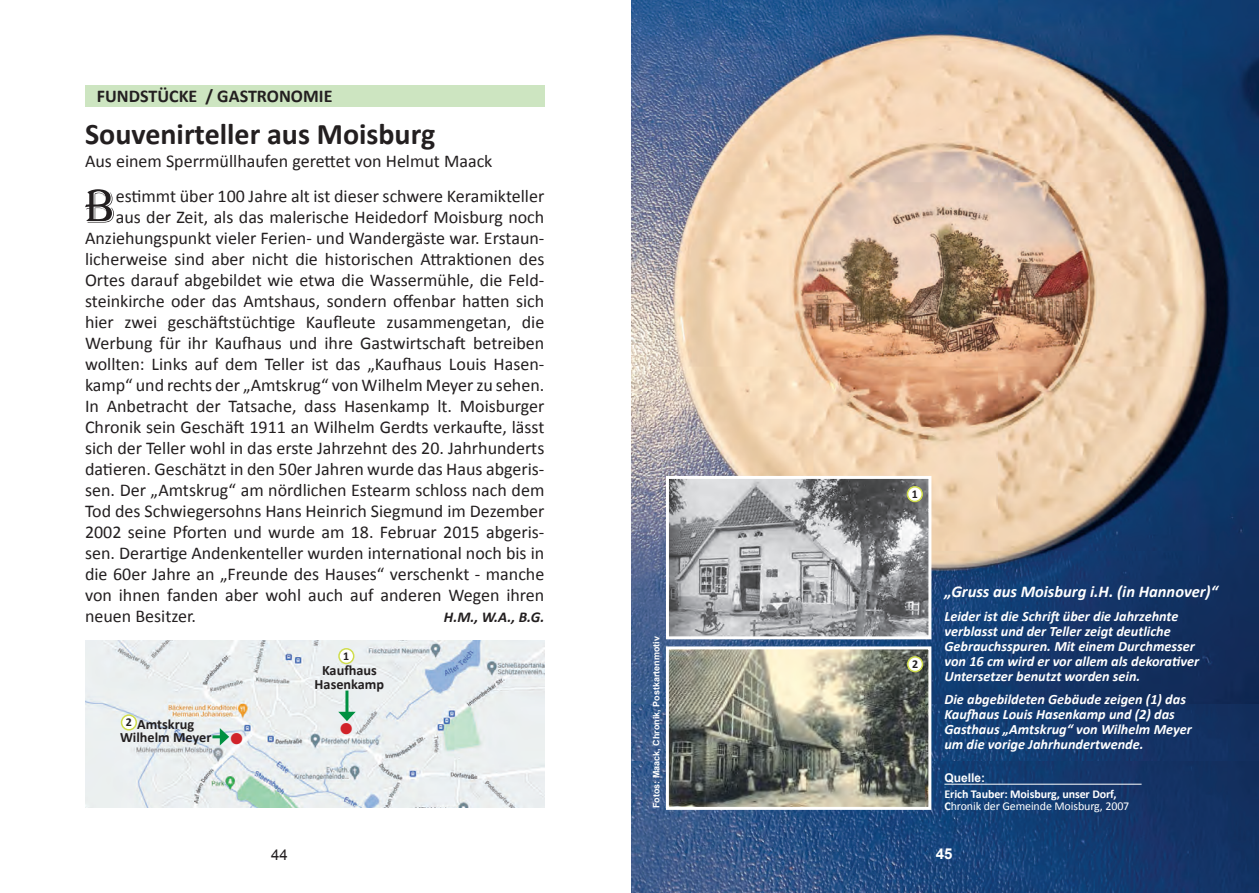
<style>
.page{position:relative;width:1259px;height:893px;background:#fff}
.page>*{position:absolute;margin:0;border:0;box-sizing:border-box;transform-origin:0 0}
.t1{font:54px "Algeria";color:#231f20}
.t2{font:700 30px "Calibri";color:#231f20}
.t3{font:18px "Calibri";color:#231f20}
.t4{font:700 18px "Calibri";color:#231f20}
.t5{font:italic 700 16.5px "Calibri";color:#fff}
.t6{font:15.6px "Zapf Dingbats ITC";color:#d1232a}
.t7{font:italic 700 15px "Calibri";color:#231f20}
.t8{font:15px "Arial";color:#231f20}
.t9{font:700 15px "Arial";color:#fff}
.t10{font:italic 700 14.25px/15px "Calibri";color:#fff}
.t11{font:700 14.25px/13.5px "Calibri";color:#231f20}
.t12{font:700 12px/16.2px "Calibri";letter-spacing:-.01em;color:#fff}
.t13{font:12px "Calibri";letter-spacing:-.01em;color:#fff}
.t14{font:700 12px "Calibri";color:#231f20}
.t15{font:700 9px "Arial";color:#fff}
.s1{font-family:"Arial"}
.s2{font-weight:700}
</style>
<div class="page">
<div style="left:85px;top:85px;width:459px;height:22px;background:#cde5c1"></div>
<img style="left:631px;top:0;width:628px;height:704px">
<img style="left:631px;top:704px;width:628px;height:57px">
<img style="left:631px;top:761px;width:628px;height:132px">
<img style="left:670px;top:650px;width:257px;height:156px">
<div style="left:666px;top:646px;width:265px;height:164px;border:3px solid #fff"></div>
<img style="left:670px;top:480px;width:257px;height:155px">
<div style="left:666px;top:476px;width:265px;height:163px;border:3px solid #fff"></div>
<img style="left:86px;top:641px;width:458px;height:167px">
<hr style="left:944px;top:784px;width:197px;height:1px;background:#fff">
<div style="left:907px;top:487px;width:15px;height:14px;background:#fff;border-radius:50%"></div>
<div style="left:906px;top:486px;width:17px;height:16px;border:2px solid #d0dd4d;border-radius:50%"></div>
<div style="left:339px;top:649px;width:15px;height:14px;background:#fff;border-radius:50%"></div>
<div style="left:338px;top:648px;width:16px;height:16px;border:2px solid #d0dd4d;border-radius:50%"></div>
<div style="left:907px;top:657px;width:15px;height:15px;background:#fff;border-radius:50%"></div>
<div style="left:907px;top:656px;width:16px;height:16px;border:2px solid #d0dd4d;border-radius:50%"></div>
<div style="left:122px;top:715px;width:14px;height:15px;background:#fff;border-radius:50%"></div>
<div style="left:121px;top:714px;width:16px;height:17px;border:2px solid #d0dd4d;border-radius:50%"></div>
<hr style="left:345px;top:691px;width:3px;height:23px;background:#009041">
<svg style="left:338px;top:712px;width:18px;height:9px"></svg>
<svg style="left:212px;top:728px;width:17px;height:17px"></svg>
<p class="t4" style="left:97px;top:84px;width:237px">FUNDSTÜCKE / GASTRONOMIE</p>
<p class="t2" style="left:85px;top:115px;width:352px">Souvenirteller aus Moisburg</p>
<p class="t3" style="left:85px;top:149px;width:409px">Aus einem Sperrmüllhaufen gerettet von Helmut Maack</p>
<p class="t1" style="left:85px;top:182px;width:32px">B</p>
<p class="t3" style="left:116px;top:184px;width:430px">estimmt über 100 Jahre alt ist dieser schwere Keramikteller</p>
<p class="t3" style="left:116px;top:205px;width:430px">aus der Zeit, als das malerische Heidedorf Moisburg noch</p>
<p class="t3" style="left:85px;top:226px;width:461px">Anziehungspunkt vieler Ferien- und Wandergäste war. Erstaun-</p>
<p class="t3" style="left:85px;top:247px;width:461px">licherweise sind aber nicht die historischen Attraktionen des</p>
<p class="t3" style="left:85px;top:268px;width:461px">Ortes darauf abgebildet wie etwa die Wassermühle, die Feld-</p>
<p class="t3" style="left:85px;top:289px;width:461px">steinkirche oder das Amtshaus, sondern offenbar hatten sich</p>
<p class="t3" style="left:85px;top:310px;width:461px">hier zwei geschäftstüchtige Kaufleute zusammengetan, die</p>
<p class="t3" style="left:85px;top:331px;width:461px">Werbung für ihr Kaufhaus und ihre Gastwirtschaft betreiben</p>
<p class="t3" style="left:85px;top:352px;width:461px">wollten: Links auf dem Teller ist das „Kaufhaus Louis Hasen-</p>
<p class="t3" style="left:85px;top:373px;width:461px">kamp“ und rechts der „Amtskrug“ von Wilhelm Meyer zu sehen.</p>
<p class="t3" style="left:85px;top:394px;width:461px">In Anbetracht der Tatsache, dass Hasenkamp lt. Moisburger</p>
<p class="t3" style="left:85px;top:415px;width:461px">Chronik sein Geschäft 1911 an Wilhelm Gerdts verkaufte, lässt</p>
<p class="t3" style="left:85px;top:436px;width:461px">sich der Teller wohl in das erste Jahrzehnt des 20. Jahrhunderts</p>
<p class="t3" style="left:85px;top:457px;width:461px">datieren. Geschätzt in den 50er Jahren wurde das Haus abgeris-</p>
<p class="t3" style="left:85px;top:478px;width:461px">sen. Der „Amtskrug“ am nördlichen Estearm schloss nach dem</p>
<p class="t3" style="left:85px;top:499px;width:461px">Tod des Schwiegersohns Hans Heinrich Siegmund im Dezember</p>
<p class="t3" style="left:85px;top:520px;width:461px">2002 seine Pforten und wurde am 18. Februar 2015 abgeris-</p>
<p class="t3" style="left:85px;top:541px;width:461px">sen. Derartige Andenkenteller wurden international noch bis in</p>
<p class="t3" style="left:85px;top:562px;width:461px">die 60er Jahre an „Freunde des Hauses“ verschenkt - manche</p>
<p class="t3" style="left:85px;top:583px;width:461px">von ihnen fanden aber wohl auch auf anderen Wegen ihren</p>
<p class="t3" style="left:85px;top:604px;width:112px">neuen Besitzer.</p>
<p class="t7" style="left:444px;top:607px;width:102px">H.M., W.A., B.G.</p>
<p class="t14" style="left:343px;top:648px;width:8px">1</p>
<p class="t11" style="left:120px;top:717px;width:93px;text-indent:6px"><sup>2</sup> Amtskrug<br>Wilhelm Meyer</p>
<p class="t6" style="left:230px;top:731px;width:14px">●</p>
<p class="t11" style="left:315px;top:664px;width:71px;text-align:center">Kaufhaus<br>Hasenkamp</p>
<p class="t6" style="left:340px;top:722px;width:14px">●</p>
<p class="t8" style="left:271px;top:845px;width:18px">44</p>
<p class="t15" style="left:650px;top:808px;width:174px;rotate:-90deg">Fotos: Maack, Chronik, Postkartenmotiv</p>
<p class="t14" style="left:912px;top:486px;width:8px">1</p>
<p class="t14" style="left:912px;top:656px;width:8px">2</p>
<p class="t5" style="left:944px;top:581px;width:275px">„Gruss aus Moisburg i.H. (in Hannover)“</p>
<p class="t10" style="left:944px;top:609px;width:256px">Leider ist die Schrift über die Jahrzehnte verblasst und der Teller zeigt deutliche Gebrauchsspuren. Mit einem Durchmesser von 16 cm wird er vor allem als dekorativer Untersetzer benutzt worden sein.</p>
<p class="t10" style="left:944px;top:692px;width:249px">Die abgebildeten Gebäude zeigen (1) das Kaufhaus Louis Hasenkamp und (2) das Gasthaus „Amtskrug“ von Wilhelm Meyer um die vorige Jahrhundertwende.</p>
<p class="t12" style="left:944px;top:769px;width:173px"><span class="s1">Quelle:<br></span>Erich Tauber: Moisburg, unser Dorf,</p>
<p class="t13" style="left:944px;top:798px;width:186px"><span class="s2">C</span>hronik der Gemeinde Moisburg, 2007</p>
<p class="t9" style="left:936px;top:844px;width:18px">45</p>
</div>
